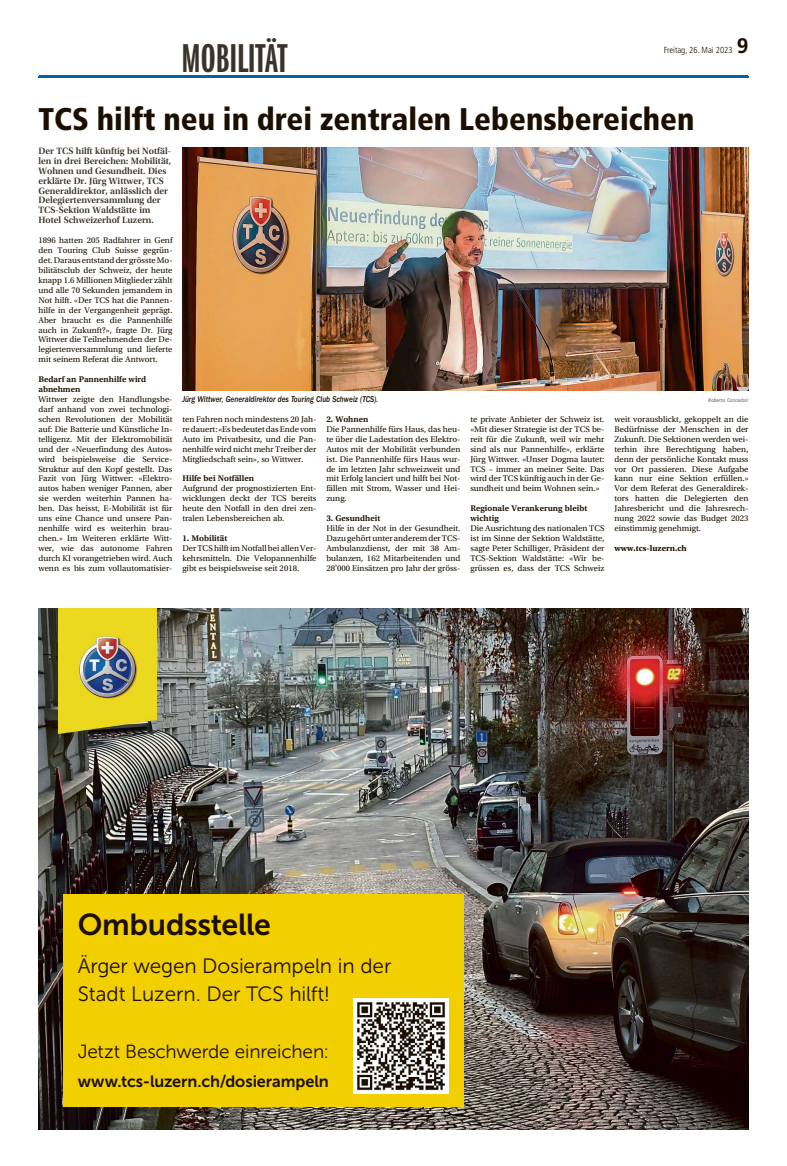
<style>
.page{position:relative;width:787px;height:1166px;background:#fff}
.page>*{position:absolute;margin:0;border:0;box-sizing:border-box;transform-origin:0 0}
.t1{font:41.82px "ITC Franklin Gothic Std Dm X Cp";color:#3b332b}
.t2{font:900 condensed 31.32px "Frutiger LT Std";color:#1c0f00}
.t3{font:30.19px "Museo Sans 700";letter-spacing:-.01em;color:#1c0f00}
.t4{font:700 21px "Frutiger LT Std";color:#1c0f00}
.t5{font:20.74px/28.4px "Museo Sans 300";letter-spacing:-.005em;color:#1c0f00}
.t6{font:18.99px "Museo Sans 300";letter-spacing:-.01em;color:#1c0f00}
.t7{font:16.36px "Museo Sans 700";letter-spacing:-.005em;color:#1c0f00}
.t8{font:9.54px/9.9px "Utopia Std Semibold Subh";color:#3b332b}
.t9{font:300 condensed 8.75px "Frutiger LT Std";color:#1c0f00}
.t10{font:8.66px/9.9px "Utopia Std";color:#1c0f00;text-align:justify}
.t11{font:8.66px/9.9px "Utopia Std Semibold Capt";color:#1c0f00}
.t12{font:8.66px "ITC Franklin Gothic Std Med It";color:#1c0f00;scale:.85 1}
.t13{font:700 8.66px "Utopia Std";color:#1c0f00}
.t14{font:italic 5.25px "Frutiger LT Std";color:#615e59;scale:.85 1}
</style>
<div class="page">
<img style="left:182px;top:148px;width:566px;height:242px">
<hr style="left:39px;top:76px;width:708px;height:2px;background:#0063a6">
<img style="left:38px;top:608px;width:710px;height:521px">
<div style="left:63px;top:894px;width:401px;height:213px;background:#f2cf00"></div>
<img style="left:353px;top:998px;width:95px;height:95px">
<img style="left:58px;top:608px;width:99px;height:125px">
<h1 class="t1" style="left:181px;top:33px;width:107px">MOBILITÄT</h1>
<p class="t9" style="left:663px;top:45px;width:70px">Freitag, 26. Mai 2023</p>
<h3 class="t4" style="left:736px;top:33px;width:13px">9</h3>
<h2 class="t2" style="left:38px;top:101px;width:657px">TCS hilft neu in drei zentralen Lebensbereichen</h2>
<p class="t8" style="left:38px;top:147px;width:134px">Der TCS hilft künftig bei Notfäl&shy;len in drei Bereichen: Mobilität,<br>Wohnen und Gesundheit. Dies erklärte Dr. Jürg Wittwer, TCS<br>Generaldirektor, anlässlich der<br>Delegiertenversammlung der<br>TCS-Sektion Waldstätte im<br>Hotel Schweizerhof Luzern.</p>
<p class="t10" style="left:38px;top:236px;width:135px">1896 hatten 205 Radfahrer in Genf den Touring Club Suisse gegrün&shy;det.Daraus entstandder grössteMo&shy;bilitätsclub der Schweiz, der heute knapp 1.6 Millionen Mitglieder zählt und alle 70 Sekunden jemandem in Not hilft. «Der TCS hat die Pannen&shy;hilfe in der Vergangenheit geprägt.<br>Aber braucht es die Pannenhilfe auch in Zukunft?», fragte Dr. Jürg Wittwer die Teilnehmenden der De&shy;legiertenversammlung und lieferte mit seinem Referat die Antwort.</p>
<p class="t11" style="left:38px;top:375px;width:109px">Bedarf an Pannenhilfe wird abnehmen</p>
<p class="t10" style="left:38px;top:395px;width:136px">Wittwer zeigte den Handlungsbe&shy;darf anhand von zwei technologi&shy;schen Revolutionen der Mobilität auf: Die Batterie und Künstliche In&shy;telligenz. Mit der Elektromobilität und der «Neuerfindung des Autos» wird beispielsweise die Service-Struktur auf den Kopf gestellt. Das Fazit von Jürg Wittwer: «Elektro&shy;autos haben weniger Pannen, aber sie werden weiterhin Pannen ha&shy;ben. Das heisst, E-Mobilität ist für uns eine Chance und unsere Pan&shy;nenhilfe wird es weiterhin brau&shy;chen.» Im Weiteren erklärte Witt&shy;wer, wie das autonome Fahren durch KI vorangetrieben wird. Auch wenn es bis zum vollautomatisier-</p>
<p class="t12" style="left:182px;top:396px;width:232px">Jürg Wittwer, Generaldirektor des Touring Club Schweiz (TCS).</p>
<p class="t14" style="left:708px;top:397px;width:49px">Roberto Conciatori</p>
<p class="t10" style="left:470px;top:415px;width:135px">te private Anbieter der Schweiz ist. «Mit dieser Strategie ist der TCS be&shy;reit für die Zukunft, weil wir mehr sind als nur Pannenhilfe», erklärte Jürg Wittwer. «Unser Dogma lautet:<br>TCS – immer an meiner Seite. Das wird der TCS künftig auch in der Ge&shy;sundheit und beim Wohnen sein.»</p>
<p class="t11" style="left:470px;top:504px;width:118px">Regionale Verankerung bleibt wichtig</p>
<p class="t10" style="left:470px;top:524px;width:135px">Die Ausrichtung des nationalen TCS ist im Sinne der Sektion Waldstätte, sagte Peter Schilliger, Präsident der TCS-Sektion Waldstätte: «Wir be&shy;grüssen es, dass der TCS Schweiz</p>
<p class="t10" style="left:182px;top:415px;width:135px">ten Fahren noch mindestens 20 Jah&shy;redauert: «EsbedeutetdasEndevom Auto im Privatbesitz, und die Pan&shy;nenhilfe wird nicht mehr Treiber der Mitgliedschaft sein», so Wittwer.</p>
<p class="t11" style="left:182px;top:474px;width:73px">Hilfe bei Notfällen</p>
<p class="t10" style="left:182px;top:484px;width:135px">Aufgrund der prognostizierten Ent&shy;wicklungen deckt der TCS bereits heute den Notfall in den drei zen&shy;tralen Lebensbereichen ab.</p>
<p class="t11" style="left:182px;top:534px;width:46px">1. Mobilität</p>
<p class="t10" style="left:182px;top:544px;width:135px">DerTCShilftimNotfallbei allenVer&shy;kehrsmitteln. Die Velopannenhilfe gibt es beispielsweise seit 2018.</p>
<p class="t10" style="left:614px;top:415px;width:135px">weit vorausblickt, gekoppelt an die Bedürfnisse der Menschen in der Zukunft. Die Sektionen werden wei&shy;terhin ihre Berechtigung haben, denn der persönliche Kontakt muss vor Ort passieren. Diese Aufgabe kann nur eine Sektion erfüllen.» Vor dem Referat des Generaldirek&shy;tors hatten die Delegierten den Jahresbericht und die Jahresrech&shy;nung 2022 sowie das Budget 2023 einstimmig genehmigt.</p>
<p class="t13" style="left:614px;top:543px;width:74px">www.tcs-luzern.ch</p>
<p class="t11" style="left:326px;top:415px;width:44px">2. Wohnen</p>
<p class="t10" style="left:326px;top:425px;width:135px">Die Pannenhilfe fürs Haus, das heu&shy;te über die Ladestation des Elektro-Autos mit der Mobilität verbunden ist. Die Pannenhilfe fürs Haus wur&shy;de im letzten Jahr schweizweit und mit Erfolg lanciert und hilft bei Not&shy;fällen mit Strom, Wasser und Hei&shy;zung.</p>
<p class="t11" style="left:326px;top:514px;width:55px">3. Gesundheit</p>
<p class="t10" style="left:326px;top:524px;width:135px">Hilfe in der Not in der Gesundheit.<br>DazugehörtunteranderemderTCS-Ambulanzdienst, der mit 38 Am&shy;bulanzen, 162 Mitarbeitenden und 28'000 Einsätzen pro Jahr der gröss-</p>
<h3 class="t3" style="left:78px;top:907px;width:195px">Ombudsstelle</h3>
<h3 class="t5" style="left:78px;top:951px;width:315px">Ärger wegen Dosierampeln in der<br>Stadt Luzern. Der TCS hilft!</h3>
<h3 class="t6" style="left:78px;top:1041px;width:253px">Jetzt Beschwerde einreichen:</h3>
<h3 class="t7" style="left:78px;top:1072px;width:252px">www.tcs-luzern.ch/dosierampeln</h3>
</div>
